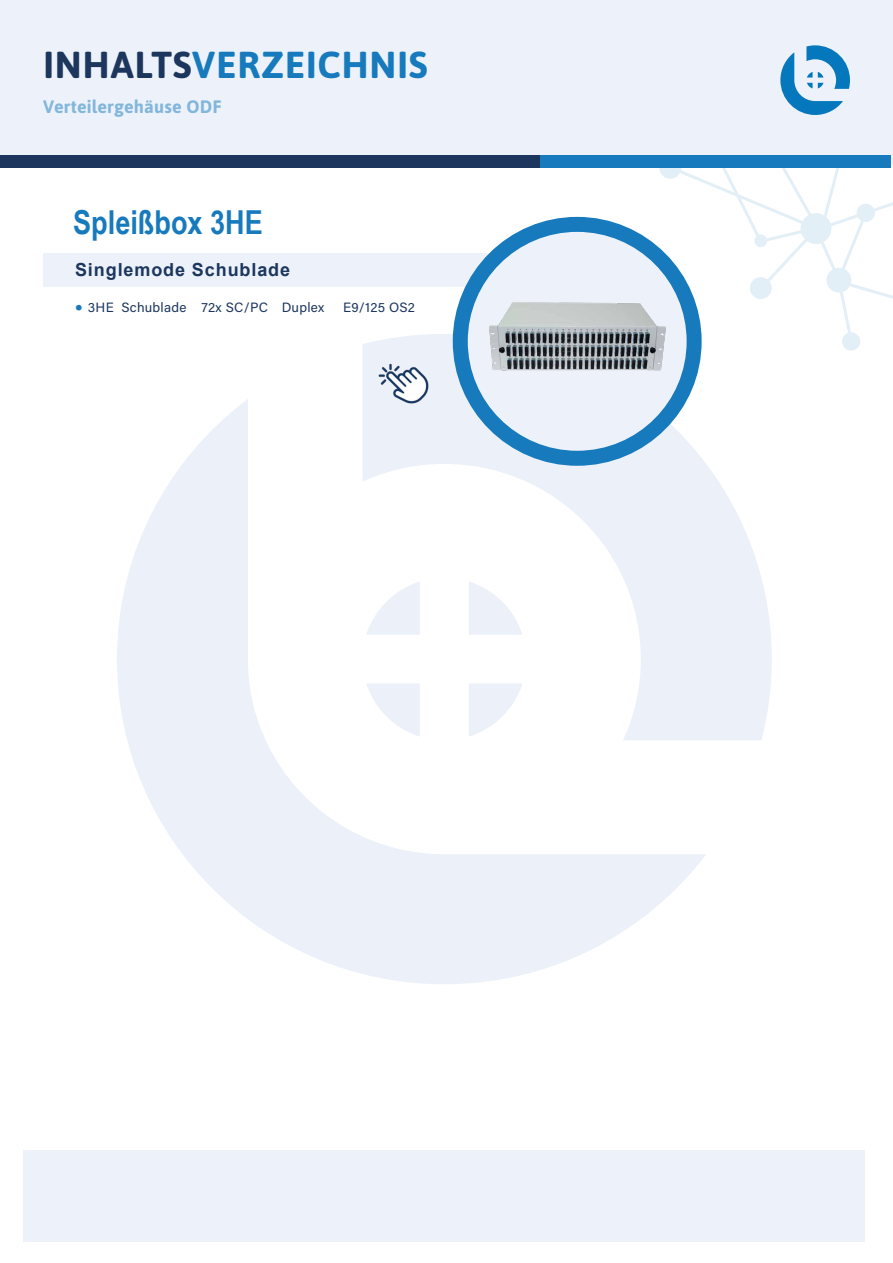
<style>
.page{position:relative;width:893px;height:1263px;background:#fff}
.page>*{position:absolute;margin:0;border:0;box-sizing:border-box;transform-origin:0 0}
.t1{font:700 37.5px "Asap";letter-spacing:.02em;color:#177abd}
.t2{font:700 33px "Arial Narrow";color:#177abd}
.t3{font:700 18px "Arial";letter-spacing:.05em;color:#1c365e}
.t4{font:700 18px "Asap";letter-spacing:.01em;color:#177abd}
.t5{font:13.5px "Acumin Pro";letter-spacing:.02em;color:#1c365e}
.s1{color:#1c365e}
.s2{font-family:"Asap";font-size:22.5px;color:#177abd}
</style>
<div class="page">
<svg style="left:379px;top:334px;width:393px;height:406px;fill:#ecf1f9"></svg>
<svg style="left:117px;top:399px;width:589px;height:585px"></svg>
<svg style="left:469px;top:581px;width:53px;height:54px"></svg>
<svg style="left:366px;top:581px;width:54px;height:54px"></svg>
<svg style="left:469px;top:683px;width:53px;height:54px"></svg>
<svg style="left:366px;top:683px;width:54px;height:54px"></svg>
<div style="left:0;top:0;width:893px;height:165px;background:#edf2fa"></div>
<div style="left:0;top:155px;width:692px;height:13px;background:#1c365e"></div>
<div style="left:540px;top:155px;width:351px;height:13px;background:#177abd"></div>
<div style="left:23px;top:1150px;width:842px;height:92px;background:#edf2fa"></div>
<div style="left:43px;top:253px;width:489px;height:34px;background:#edf2fa"></div>
<div style="left:843px;top:334px;width:16px;height:15px;background:#e3eff7;border-radius:50%"></div>
<div style="left:842px;top:332px;width:18px;height:19px;border:3px solid #177abd;border-radius:50%"></div>
<svg style="left:650px;top:168px;width:243px;height:176px"></svg>
<svg style="left:660px;top:158px;width:20px;height:20px"></svg>
<div style="left:659px;top:157px;width:22px;height:22px;border:2px solid #177abd;border-radius:50%"></div>
<img style="left:361px;top:341px;width:84px;height:84px">
<svg style="left:460px;top:224px;width:234px;height:234px;background:#c2daed"></svg>
<div style="left:453px;top:217px;width:249px;height:249px;border:15px solid #177abd;border-radius:50%"></div>
<img style="left:475px;top:268px;width:211px;height:140px">
<svg style="left:780px;top:45px;width:70px;height:70px"></svg>
<h1 class="t1" style="left:43px;top:38px;width:386px"><span class="s1">INHALTS</span>VERZEICHNIS</h1>
<h3 class="t4" style="left:43px;top:93px;width:180px">Verteilergehäuse ODF</h3>
<h2 class="t2" style="left:73px;top:198px;width:191px">Spleißbox 3HE</h2>
<h3 class="t3" style="left:75px;top:257px;width:217px">Singlemode Schublade</h3>
<p class="t5" style="left:75px;top:298px;width:251px"><span class="s2">•</span> 3HE Schublade 72x SC/PC Duplex</p>
<p class="t5" style="left:343px;top:298px;width:73px">E9/125 OS2</p>
</div>
